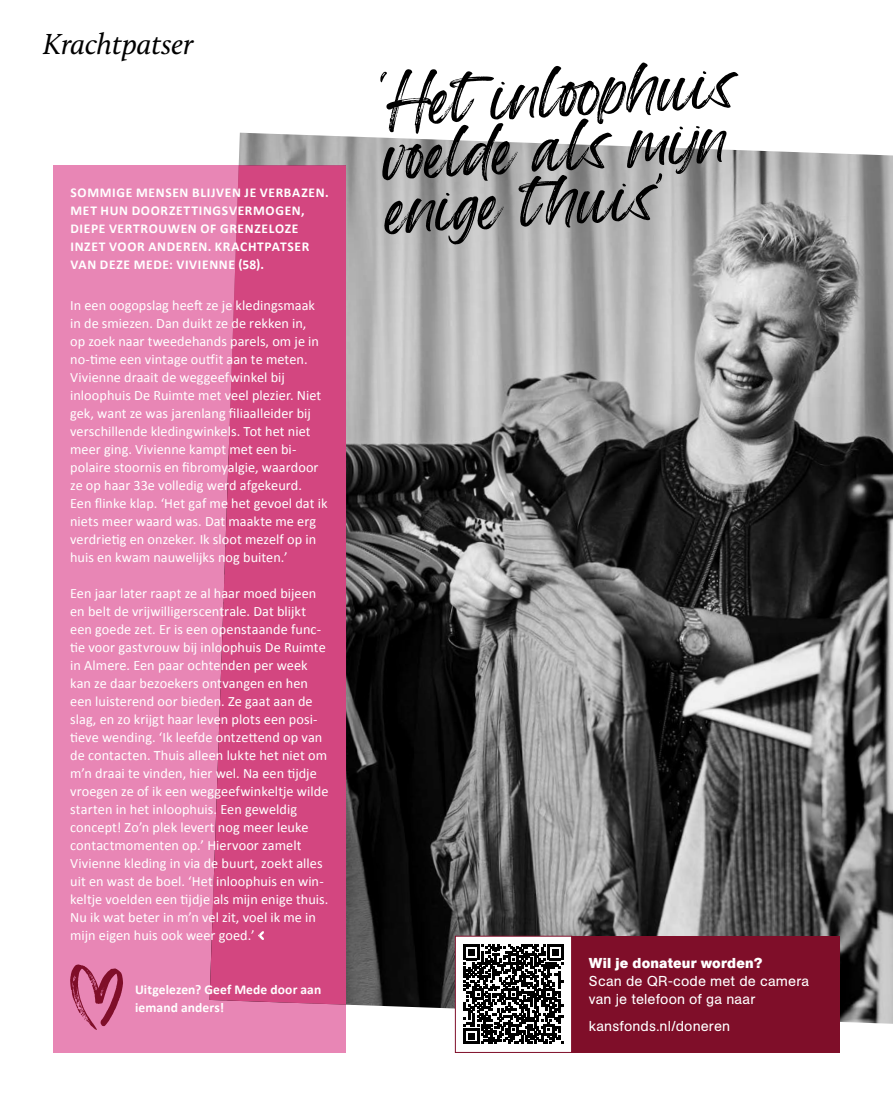
<style>
.page{position:relative;width:893px;height:1106px;background:#fff}
.page>*{position:absolute;margin:0;border:0;box-sizing:border-box;transform-origin:0 0}
.t1{font:122.25px "Kingston Extras";color:#7f0e29}
.t2{font:72px/54px "Kingston";color:#000}
.t3{font:italic 30px "Calluna";letter-spacing:-.01em;color:#000}
.t4{font:14.25px/18px "Calibri";letter-spacing:.005em;color:#fff}
.t5{font:14.25px/18px "AG Book Std";letter-spacing:.01em;color:#fff}
.t6{font:700 14.25px "AG Book Std";letter-spacing:.01em;color:#fff}
.t7{font:700 13.5px/18px "Calibri";letter-spacing:.05em;color:#fff}
.t8{font:700 13.5px/18px "Calibri";letter-spacing:.01em;color:#fff}
</style>
<div class="page">
<img style="left:238px;top:133px;width:655px;height:890px">
<div style="left:572px;top:935px;width:268px;height:117px;background:#7f0e29"></div>
<div style="left:455px;top:936px;width:117px;height:116px;background:#fff"></div>
<svg style="left:464px;top:944px;width:99px;height:100px"></svg>
<div style="left:455px;top:935px;width:117px;height:117px;border:1px solid #7f0e29"></div>
<svg style="left:53px;top:165px;width:293px;height:887px;background:#df6ca0"></svg>
<svg style="left:258px;top:931px;width:6px;height:8px"></svg>
<h3 class="t3" style="left:43px;top:26px;width:152px">Krachtpatser</h3>
<p class="t7" style="left:70px;top:183px;width:260px">SOMMIGE MENSEN BLIJVEN JE VERBAZEN.<br>MET HUN DOORZETTINGSVERMOGEN,<br>DIEPE VERTROUWEN OF GRENZELOZE<br>INZET VOOR ANDEREN. KRACHTPATSER<br>VAN DEZE MEDE: VIVIENNE (58).</p>
<p class="t4" style="left:70px;top:296px;width:259px">In een oogopslag heeft ze je kledingsmaak in de smiezen. Dan duikt ze de rekken in,<br>op zoek naar tweedehands parels, om je in no-time een vintage outfit aan te meten.<br>Vivienne draait de weggeefwinkel bij inloophuis De Ruimte met veel plezier. Niet gek, want ze was jarenlang filiaalleider bij verschillende kledingwinkels. Tot het niet meer ging. Vivienne kampt met een bi&shy;polaire stoornis en fibromyalgie, waardoor ze op haar 33e volledig werd afgekeurd.<br>Een flinke klap. ‘Het gaf me het gevoel dat ik niets meer waard was. Dat maakte me erg verdrietig en onzeker. Ik sloot mezelf op in huis en kwam nauwelijks nog buiten.’</p>
<p class="t4" style="left:70px;top:584px;width:260px">Een jaar later raapt ze al haar moed bijeen en belt de vrijwilligerscentrale. Dat blijkt een goede zet. Er is een openstaande func&shy;tie voor gastvrouw bij inloophuis De Ruimte in Almere. Een paar ochtenden per week kan ze daar bezoekers ontvangen en hen een luisterend oor bieden. Ze gaat aan de slag, en zo krijgt haar leven plots een posi&shy;tieve wending. ‘Ik leefde ontzettend op van de contacten. Thuis alleen lukte het niet om m’n draai te vinden, hier wel. Na een tijdje vroegen ze of ik een weggeefwinkeltje wilde starten in het inloophuis. Een geweldig concept! Zo’n plek levert nog meer leuke contactmomenten op.’ Hiervoor zamelt Vivienne kleding in via de buurt, zoekt alles uit en wast de boel. ‘Het inloophuis en win&shy;keltje voelden een tijdje als mijn enige thuis.<br>Nu ik wat beter in m’n vel zit, voel ik me in mijn eigen huis ook weer goed.’</p>
<h1 class="t1" style="left:64px;top:916px;width:66px">h</h1>
<p class="t8" style="left:135px;top:980px;width:188px">Uitgelezen? Geef Mede door aan iemand anders!</p>
<h2 class="t2" style="left:378px;top:74px;width:356px;rotate:-3deg">‘Het inloo phuis voelde als mijn enige thuis’</h2>
<p class="t6" style="left:589px;top:954px;width:175px">Wil je donateur worden?</p>
<p class="t5" style="left:589px;top:972px;width:222px">Scan de QR-code met de camera van je telefoon of ga naar</p>
<p class="t5" style="left:589px;top:1017px;width:143px">kansfonds.nl/doneren</p>
</div>
